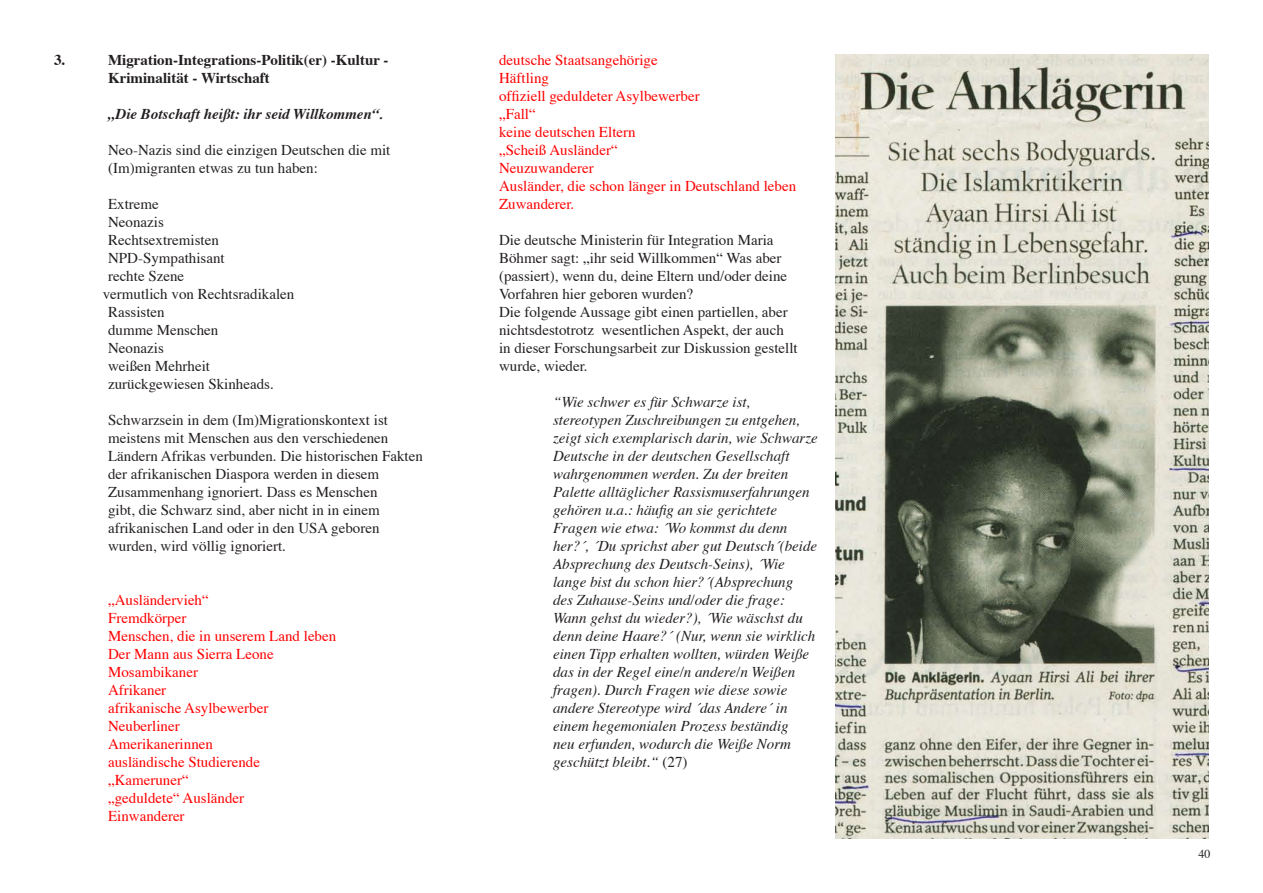
<style>
.page{position:relative;width:1263px;height:893px;background:#fff}
.page>*{position:absolute;margin:0;border:0;box-sizing:border-box;transform-origin:0 0}
.t1{font:15px/18px "Times";color:#231f20}
.t2{font:italic 15px/18px "Times";color:#231f20}
.t3{font:15px/18px "Times";color:#f00}
.t4{font:700 15px/18px "Times";color:#231f20}
.t5{font:italic 700 15px "Times";color:#231f20}
.t6{font:12px "Times";color:#231f20}
.s1{font-style:normal}
</style>
<div class="page">
<img style="left:836px;top:54px;width:373px;height:785px">
<p class="t4" style="left:54px;top:50px;width:13px">3.</p>
<p class="t4" style="left:108px;top:50px;width:282px">Migration-Integrations-Politik(er) -Kultur -<br>Kriminalität - Wirtschaft</p>
<p class="t5" style="left:108px;top:100px;width:277px">„Die Botschaft heißt: ihr seid Willkommen“.</p>
<p class="t1" style="left:108px;top:140px;width:284px">Neo-Nazis sind die einzigen Deutschen die mit (Im)migranten etwas zu tun haben:</p>
<p class="t1" style="left:108px;top:194px;width:52px">Extreme</p>
<p class="t1" style="left:108px;top:212px;width:57px">Neonazis</p>
<p class="t1" style="left:108px;top:230px;width:112px">Rechtsextremisten</p>
<p class="t1" style="left:108px;top:248px;width:118px">NPD-Sympathisant</p>
<p class="t1" style="left:108px;top:266px;width:78px">rechte Szene</p>
<p class="t1" style="left:103px;top:284px;width:193px">vermutlich von Rechtsradikalen</p>
<p class="t1" style="left:108px;top:302px;width:58px">Rassisten</p>
<p class="t1" style="left:108px;top:320px;width:112px">dumme Menschen</p>
<p class="t1" style="left:108px;top:338px;width:57px">Neonazis</p>
<p class="t1" style="left:108px;top:356px;width:104px">weißen Mehrheit</p>
<p class="t1" style="left:108px;top:374px;width:167px">zurückgewiesen Skinheads.</p>
<p class="t1" style="left:108px;top:410px;width:316px">Schwarzsein in dem (Im)Migrationskontext ist meistens mit Menschen aus den verschiedenen Ländern Afrikas verbunden. Die historischen Fakten der afrikanischen Diaspora werden in diesem Zusammenhang ignoriert. Dass es Menschen<br>gibt, die Schwarz sind, aber nicht in in einem afrikanischen Land oder in den USA geboren wurden, wird völlig ignoriert.</p>
<p class="t3" style="left:108px;top:590px;width:230px">„Ausländervieh“<br>Fremdkörper<br>Menschen, die in unserem Land leben<br>Der Mann aus Sierra Leone<br>Mosambikaner<br>Afrikaner<br>afrikanische Asylbewerber<br>Neuberliner<br>Amerikanerinnen<br>ausländische Studierende „Kameruner“<br>„geduldete“ Ausländer<br>Einwanderer</p>
<p class="t3" style="left:499px;top:50px;width:299px">deutsche Staatsangehörige<br>Häftling<br>offiziell geduldeter Asylbewerber<br>„Fall“<br>keine deutschen Eltern<br>„Scheiß Ausländer“<br>Neuzuwanderer<br>Ausländer, die schon länger in Deutschland leben<br>Zuwanderer.</p>
<p class="t1" style="left:499px;top:230px;width:300px">Die deutsche Ministerin für Integration Maria Böhmer sagt: „ihr seid Willkommen“ Was aber (passiert), wenn du, deine Eltern und/oder deine Vorfahren hier geboren wurden?<br>Die folgende Aussage gibt einen partiellen, aber nichtsdestotrotz wesentlichen Aspekt, der auch in dieser Forschungsarbeit zur Diskussion gestellt wurde, wieder.</p>
<p class="t2" style="left:553px;top:392px;width:266px">“Wie schwer es für Schwarze ist, stereotypen Zuschreibungen zu entgehen, zeigt sich exemplarisch darin, wie Schwarze Deutsche in der deutschen Gesellschaft wahrgenommen werden. Zu der breiten Palette alltäglicher Rassismuserfahrungen gehören u.a.: häufig an sie gerichtete Fragen wie etwa: ´Wo kommst du denn her?´, ´Du sprichst aber gut Deutsch´(beide Absprechung des Deutsch-Seins), ´Wie lange bist du schon hier?´(Absprechung<br>des Zuhause-Seins und/oder die frage:<br>Wann gehst du wieder?), ´Wie wäschst du denn deine Haare?´ (Nur, wenn sie wirklich einen Tipp erhalten wollten, würden Weiße das in der Regel eine/n andere/n Weißen fragen). Durch Fragen wie diese sowie andere Stereotype wird ´das Andere´ in einem hegemonialen Prozess beständig<br>neu erfunden, wodurch die Weiße Norm geschützt bleibt.“ <span class="s1">(27)</span></p>
<p class="t6" style="left:1198px;top:843px;width:13px">40</p>
</div>
